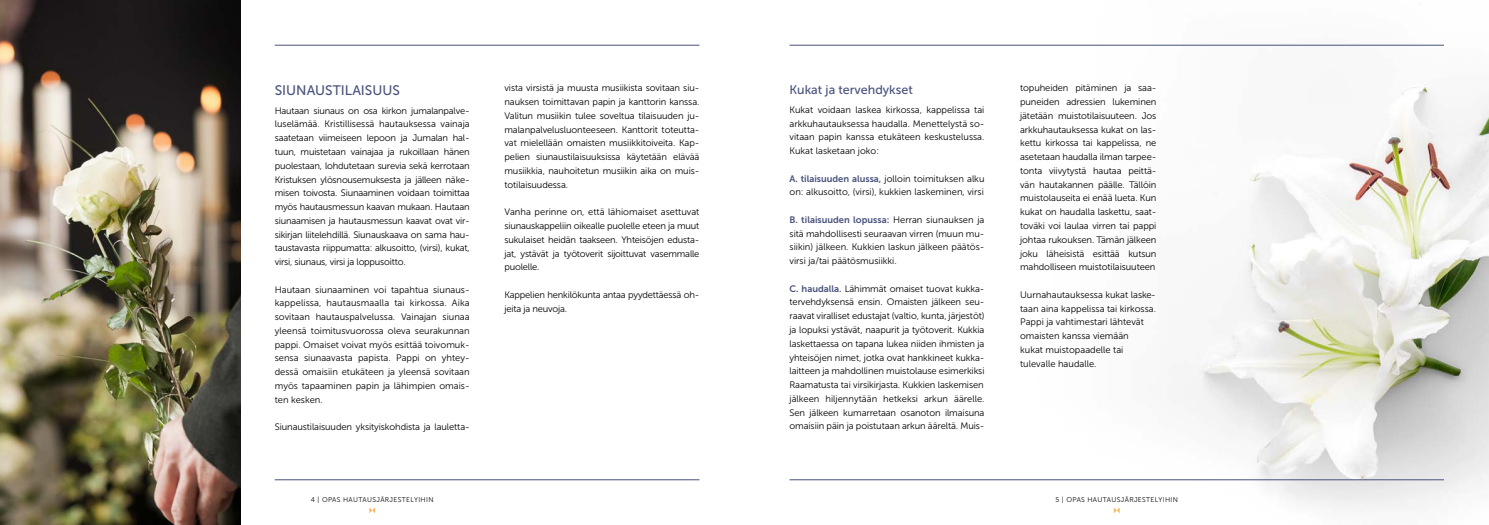
<style>
.page{position:relative;width:1489px;height:525px;background:#fff}
.page>*{position:absolute;margin:0;border:0;box-sizing:border-box;transform-origin:0 0}
.Iso_otsake{font:13.75px "Museo Sans 500";color:#48527c}
.Alaotsake{font:12.5px "Museo Sans 500";color:#48527c}
.Leipis{font:9.38px/13.8px "Museo Sans 300";letter-spacing:-.01em;color:#000;text-align:justify}
.sivunumero{font:6.88px "Museo Sans 300";letter-spacing:.05em;color:#000}
.s1{font-family:"Museo Sans 700";color:#48527c}
</style>
<div class="page">
<svg style="left:369px;top:507px;width:6px;height:6px"></svg>
<img style="left:0;top:0;width:240px;height:524px">
<hr style="left:275px;top:45px;width:424px;height:1px;background:#48527c">
<hr style="left:275px;top:479px;width:424px;height:1px;background:#48527c">
<img style="left:817px;top:44px;width:671px;height:469px">
<hr style="left:789px;top:45px;width:654px;height:1px;background:#48527c">
<hr style="left:789px;top:479px;width:654px;height:1px;background:#48527c">
<svg style="left:1113px;top:507px;width:6px;height:6px"></svg>
<p class="Iso_otsake" style="left:275px;top:82px;width:127px">SIUNAUSTILAISUUS</p>
<p class="Leipis" style="left:275px;top:104px;width:196px">Hautaan siunaus on osa kirkon jumalanpalve&shy;luselämää. Kristillisessä hautauksessa vainaja saatetaan viimeiseen lepoon ja Jumalan hal&shy;tuun, muistetaan vainajaa ja rukoillaan hänen puolestaan, lohdutetaan surevia sekä kerrotaan Kristuksen ylösnousemuksesta ja jälleen näke&shy;misen toivosta. Siunaaminen voidaan toimittaa myös hautausmessun kaavan mukaan. Hautaan siunaamisen ja hautausmessun kaavat ovat vir&shy;sikirjan liitelehdillä. Siunauskaava on sama hau&shy;taustavasta riippumatta: alkusoitto, (virsi), kukat, virsi, siunaus, virsi ja loppusoitto.</p>
<p class="Leipis" style="left:275px;top:282px;width:196px">Hautaan siunaaminen voi tapahtua siunaus&shy;kappelissa, hautausmaalla tai kirkossa. Aika sovitaan hautauspalvelussa. Vainajan siunaa yleensä toimitusvuorossa oleva seurakunnan pappi. Omaiset voivat myös esittää toivomuk&shy;sensa siunaavasta papista. Pappi on yhtey&shy;dessä omaisiin etukäteen ja yleensä sovitaan myös tapaaminen papin ja lähimpien omais&shy;ten kesken.</p>
<p class="Leipis" style="left:275px;top:420px;width:196px">Siunaustilaisuuden yksityiskohdista ja lauletta-</p>
<p class="sivunumero" style="left:311px;top:495px;width:124px">4 | OPAS HAUTAUSJÄRJESTELYIHIN</p>
<p class="Leipis" style="left:504px;top:81px;width:196px">vista virsistä ja muusta musiikista sovitaan siu&shy;nauksen toimittavan papin ja kanttorin kanssa.<br>Valitun musiikin tulee soveltua tilaisuuden ju&shy;malanpalvelusluonteeseen. Kanttorit toteutta&shy;vat mielellään omaisten musiikkitoiveita. Kap&shy;pelien siunaustilaisuuksissa käytetään elävää musiikkia, nauhoitetun musiikin aika on muis&shy;totilaisuudessa.</p>
<p class="Leipis" style="left:504px;top:205px;width:196px">Vanha perinne on, että lähiomaiset asettuvat siunauskappeliin oikealle puolelle eteen ja muut sukulaiset heidän taakseen. Yhteisöjen edusta&shy;jat, ystävät ja työtoverit sijoittuvat vasemmalle puolelle.</p>
<p class="Leipis" style="left:504px;top:287px;width:196px">Kappelien henkilökunta antaa pyydettäessä oh&shy;jeita ja neuvoja.</p>
<p class="Alaotsake" style="left:789px;top:82px;width:125px">Kukat ja tervehdykset</p>
<p class="Leipis" style="left:789px;top:103px;width:196px">Kukat voidaan laskea kirkossa, kappelissa tai arkkuhautauksessa haudalla. Menettelystä so&shy;vitaan papin kanssa etukäteen keskustelussa.<br>Kukat lasketaan joko:</p>
<p class="Leipis" style="left:789px;top:171px;width:196px"><span class="s1">A. tilaisuuden alussa,</span> jolloin toimituksen alku on: alkusoitto, (virsi), kukkien laskeminen, virsi</p>
<p class="Leipis" style="left:789px;top:213px;width:196px"><span class="s1">B. tilaisuuden lopussa:</span> Herran siunauksen ja sitä mahdollisesti seuraavan virren (muun mu&shy;siikin) jälkeen. Kukkien laskun jälkeen päätös&shy;virsi ja/tai päätösmusiikki.</p>
<p class="Leipis" style="left:789px;top:281px;width:196px"><span class="s1">C. haudalla.</span> Lähimmät omaiset tuovat kukka&shy;tervehdyksensä ensin. Omaisten jälkeen seu&shy;raavat viralliset edustajat (valtio, kunta, järjestöt) ja lopuksi ystävät, naapurit ja työtoverit. Kukkia laskettaessa on tapana lukea niiden ihmisten ja yhteisöjen nimet, jotka ovat hankkineet kukka&shy;laitteen ja mahdollinen muistolause esimerkiksi Raamatusta tai virsikirjasta. Kukkien laskemisen</p>
<p class="Leipis" style="left:789px;top:391px;width:196px">jälkeen hiljennytään hetkeksi arkun äärelle.<br>Sen jälkeen kumarretaan osanoton ilmaisuna omaisiin päin ja poistutaan arkun ääreltä. Muis-</p>
<p class="Leipis" style="left:1020px;top:81px;width:138px">topuheiden pitäminen ja saa&shy;puneiden adressien lukeminen jätetään muistotilaisuuteen. Jos arkkuhautauksessa kukat on las&shy;kettu kirkossa tai kappelissa, ne asetetaan haudalla ilman tarpee&shy;tonta viivytystä hautaa peittä&shy;vän hautakannen päälle. Tällöin muistolauseita ei enää lueta. Kun kukat on haudalla laskettu, saat&shy;toväki voi laulaa virren tai pappi johtaa rukouksen. Tämän jälkeen joku läheisistä esittää kutsun mahdolliseen muistotilaisuuteen</p>
<p class="Leipis" style="left:1020px;top:287px;width:137px;text-align:left">Uurnahautauksessa kukat laske&shy;taan aina kappelissa tai kirkossa.<br>Pappi ja vahtimestari lähtevät omaisten kanssa viemään</p>
<p class="Leipis" style="left:1020px;top:342px;width:105px">kukat muistopaadelle tai</p>
<p class="Leipis" style="left:1020px;top:356px;width:78px">tulevalle haudalle.</p>
<p class="sivunumero" style="left:1055px;top:495px;width:124px">5 | OPAS HAUTAUSJÄRJESTELYIHIN</p>
</div>
